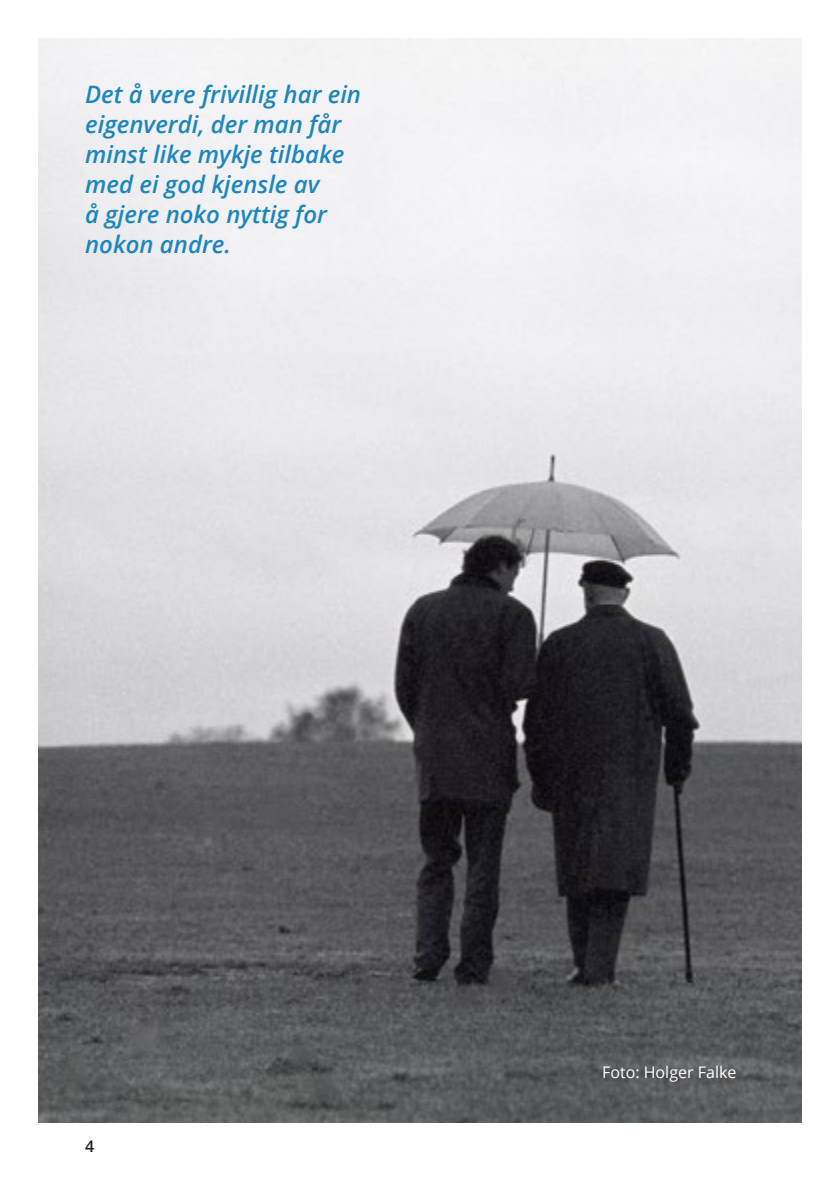
<style>
.page{position:relative;width:840px;height:1191px;background:#fff}
.page>*{position:absolute;margin:0;border:0;box-sizing:border-box;transform-origin:0 0}
.sitat{font:italic 600 24px/30px "Open Sans";color:#1e86bd}
.t1{font:16px "Open Sans";color:#fff}
.t2{font:600 16px "Open Sans";color:#231f20}
</style>
<div class="page">
<img style="left:39px;top:39px;width:762px;height:1084px">
<p class="sitat" style="left:85px;top:79px;width:277px">Det å vere frivillig har ein eigenverdi, der man får minst like mykje tilbake med ei god kjensle av<br>å gjere noko nyttig for nokon andre.</p>
<p class="t2" style="left:85px;top:1135px;width:11px">4</p>
<p class="t1" style="left:601px;top:1060px;width:136px">Foto: Holger Falke</p>
</div>
